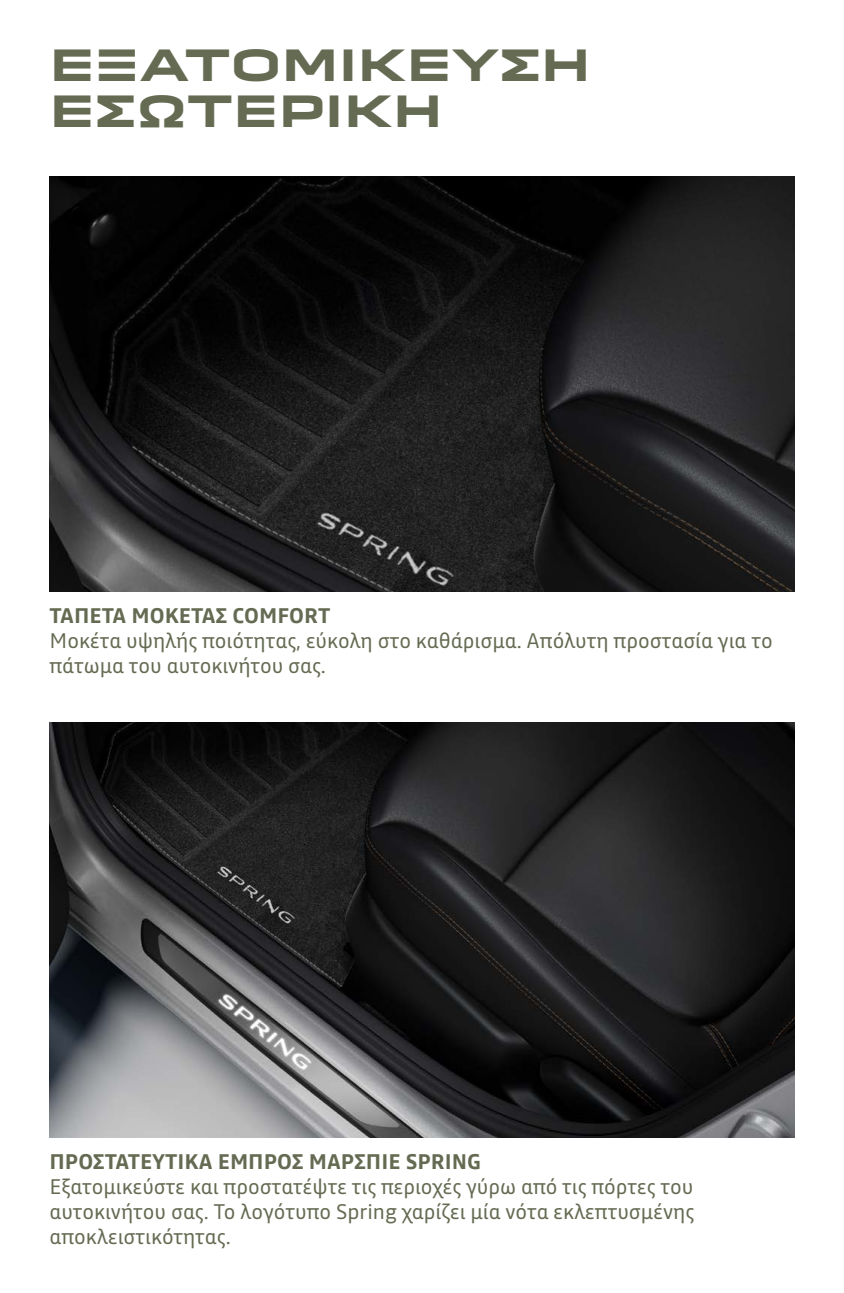
<style>
.page{position:relative;width:844px;height:1293px;background:#fff}
.page>*{position:absolute;margin:0;border:0;box-sizing:border-box;transform-origin:0 0}
.t1{font:700 42px/45.8px "Dacia Block Extended";color:#646b52}
.t2{font:21px/24.8px "Read";color:#646b52;text-align:justify}
.t3{font:700 21px "Read";color:#646b52}
</style>
<div class="page">
<img style="left:50px;top:176px;width:744px;height:415px">
<img style="left:50px;top:722px;width:744px;height:415px">
<h1 class="t1" style="left:50px;top:44px;width:543px">ΕΞΑΤΟΜΙΚΕΥΣΗ<br>ΕΣΩΤΕΡΙΚΗ</h1>
<p class="t3" style="left:50px;top:601px;width:282px">ΤΑΠΕΤΑ ΜΟΚΕΤΑΣ COMFORT</p>
<p class="t2" style="left:50px;top:628px;width:725px">Μοκέτα υψηλής ποιότητας, εύκολη στο καθάρισμα. Απόλυτη προστασία για το πάτωμα του αυτοκινήτου σας.</p>
<p class="t3" style="left:50px;top:1146px;width:433px">ΠΡΟΣΤΑΤΕΥΤΙΚΑ ΕΜΠΡΟΣ ΜΑΡΣΠΙΕ SPRING</p>
<p class="t2" style="left:50px;top:1173px;width:646px">Εξατομικεύστε και προστατέψτε τις περιοχές γύρω από τις πόρτες του αυτοκινήτου σας. Το λογότυπο Spring χαρίζει μία νότα εκλεπτυσμένης αποκλειστικότητας.</p>
</div>
